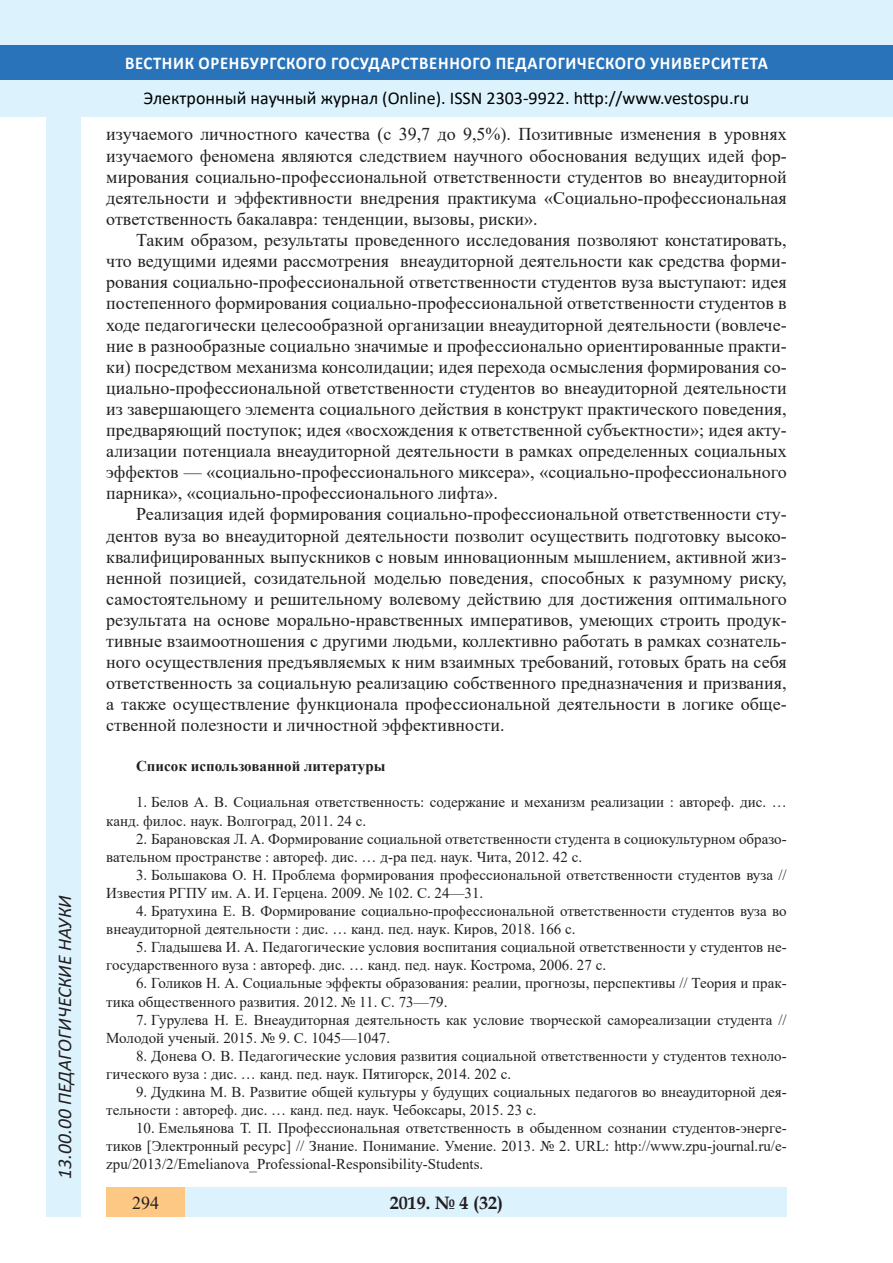
<style>
.page{position:relative;width:893px;height:1263px;background:#fff}
.page>*{position:absolute;margin:0;border:0;box-sizing:border-box;transform-origin:0 0}
.t1{font:italic 19.5px "Calibri";color:#231f20}
.Стиль2{font:18px/21.1px "Times New Roman";color:#231f20;text-align:justify}
.t2{font:18px "Calibri";color:#000}
.t3{font:700 18px "Calibri";letter-spacing:.04em;color:#fff;scale:.93 1}
.t4{font:700 18px "Book Antiqua";color:#231f20}
.литература{font:15px/18.1px "Times New Roman";color:#231f20}
.литература-2{font:700 15px "Times New Roman";color:#231f20}
</style>
<div class="page">
<div style="left:0;top:0;width:893px;height:116px;background:#dcf2fc"></div>
<div style="left:0;top:45px;width:893px;height:34px;background:#2873ba"></div>
<div style="left:106px;top:1188px;width:681px;height:29px;background:#dcf2fc"></div>
<div style="left:106px;top:1188px;width:79px;height:29px;background:#fdc784"></div>
<div style="left:47px;top:116px;width:34px;height:1101px;background:#dcf2fc"></div>
<p class="t1" style="left:51px;top:1179px;width:285px;rotate:-90deg">13.00.00 ПЕДАГОГИЧЕСКИЕ НАУКИ</p>
<p class="t1" style="left:51px;top:1105px;width:206px;rotate:-90deg">БИОЛОГИЧЕСКИЕ НАУКИ</p>
<p class="t1" style="left:51px;top:1179px;width:11px;rotate:-90deg">0</p>
<p class="t3" style="left:125px;top:50px;width:693px">ВЕСТНИК ОРЕНБУРГСКОГО ГОСУДАРСТВЕННОГО ПЕДАГОГИЧЕСКОГО УНИВЕРСИТЕТА</p>
<p class="t2" style="left:144px;top:85px;width:607px">Электронный научный журнал (Online). ISSN 2303-9922. http://www.vestospu.ru</p>
<p class="t2" style="left:583px;top:85px;width:13px">t</p>
<p class="Стиль2" style="left:106px;top:123px;width:682px">изучаемого личностного качества (с 39,7 до 9,5%). Позитивные изменения в уровнях изучаемого феномена являются следствием научного обоснования ведущих идей фор&shy;мирования социально-профессиональной ответственности студентов во внеаудиторной деятельности и эффективности внедрения практикума «Социально-профессиональная ответственность бакалавра: тенденции, вызовы, риски».</p>
<p class="Стиль2" style="left:106px;top:229px;width:682px;text-indent:30px">Таким образом, результаты проведенного исследования позволяют констатировать, что ведущими идеями рассмотрения внеаудиторной деятельности как средства форми&shy;рования социально-профессиональной ответственности студентов вуза выступают: идея постепенного формирования социально-профессиональной ответственности студентов в ходе педагогически целесообразной организации внеаудиторной деятельности (вовлече&shy;ние в разнообразные социально значимые и профессионально ориентированные практи&shy;ки) посредством механизма консолидации; идея перехода осмысления формирования со&shy;циально-профессиональной ответственности студентов во внеаудиторной деятельности из завершающего элемента социального действия в конструкт практического поведения, предваряющий поступок; идея «восхождения к ответственной субъектности»; идея акту&shy;ализации потенциала внеаудиторной деятельности в рамках определенных социальных эффектов — «социально-профессионального миксера», «социально-профессионального парника», «социально-профессионального лифта».</p>
<p class="Стиль2" style="left:106px;top:503px;width:682px;text-indent:30px">Реализация идей формирования социально-профессиональной ответственности сту&shy;дентов вуза во внеаудиторной деятельности позволит осуществить подготовку высоко&shy;квалифицированных выпускников с новым инновационным мышлением, активной жиз&shy;ненной позицией, созидательной моделью поведения, способных к разумному риску, самостоятельному и решительному волевому действию для достижения оптимального результата на основе морально-нравственных императивов, умеющих строить продук&shy;тивные взаимоотношения с другими людьми, коллективно работать в рамках сознатель&shy;ного осуществления предъявляемых к ним взаимных требований, готовых брать на себя ответственность за социальную реализацию собственного предназначения и призвания, а также осуществление функционала профессиональной деятельности в логике обще&shy;ственной полезности и личностной эффективности.</p>
<p class="литература-2" style="left:136px;top:755px;width:251px">Список использованной литературы</p>
<p class="литература" style="left:106px;top:793px;width:682px;text-indent:30px">1. Белов А. В. Социальная ответственность: содержание и механизм реализации : автореф. дис. … канд. филос. наук. Волгоград, 2011. 24 с.</p>
<p class="литература" style="left:106px;top:829px;width:682px;text-indent:30px">2. Барановская Л. A. Формирование социальной ответственности студента в социокультурном образо&shy;вательном пространстве : автореф. дис. … д-ра пед. наук. Чита, 2012. 42 с.</p>
<p class="литература" style="left:106px;top:865px;width:682px;text-indent:30px">3. Большакова О. Н. Проблема формирования профессиональной ответственности студентов вуза //<br>Известия РГПУ им. А. И. Герцена. 2009. № 102. С. 24—31.</p>
<p class="литература" style="left:106px;top:901px;width:682px;text-indent:30px">4. Братухина Е. В. Формирование социально-профессиональной ответственности студентов вуза во внеаудиторной деятельности : дис. … канд. пед. наук. Киров, 2018. 166 с.</p>
<p class="литература" style="left:106px;top:938px;width:682px;text-indent:30px">5. Гладышева И. А. Педагогические условия воспитания социальной ответственности у студентов не&shy;государственного вуза : автореф. дис. … канд. пед. наук. Кострома, 2006. 27 с.</p>
<p class="литература" style="left:106px;top:974px;width:682px;text-indent:30px">6. Голиков Н. А. Социальные эффекты образования: реалии, прогнозы, перспективы // Теория и прак&shy;тика общественного развития. 2012. № 11. С. 73—79.</p>
<p class="литература" style="left:106px;top:1010px;width:682px;text-indent:30px">7. Гурулева Н. Е. Внеаудиторная деятельность как условие творческой самореализации студента //<br>Молодой ученый. 2015. № 9. С. 1045—1047.</p>
<p class="литература" style="left:106px;top:1046px;width:682px;text-indent:30px">8. Донева О. В. Педагогические условия развития социальной ответственности у студентов техноло&shy;гического вуза : дис. … канд. пед. наук. Пятигорск, 2014. 202 с.</p>
<p class="литература" style="left:106px;top:1082px;width:682px;text-indent:30px">9. Дудкина М. В. Развитие общей культуры у будущих социальных педагогов во внеаудиторной дея&shy;тельности : автореф. дис. … канд. пед. наук. Чебоксары, 2015. 23 с.</p>
<p class="литература" style="left:106px;top:1119px;width:682px;text-align:justify;text-indent:30px">10. Емельянова Т. П. Профессиональная ответственность в обыденном сознании студентов-энерге&shy;тиков [Электронный ресурс] // Знание. Понимание. Умение. 2013. № 2. URL: http://www.zpu-journal.ru/e&shy;zpu/2013/2/Emelianova_Professional-Responsibility-Students.</p>
<p class="t4" style="left:390px;top:1190px;width:115px">2019. № 4 (32)</p>
<p class="Стиль2" style="left:132px;top:1191px;width:28px">294</p>
<p class="t4" style="left:417px;top:1190px;width:10px">8</p>
<p class="t4" style="left:460px;top:1190px;width:39px">2 26</p>
</div>
